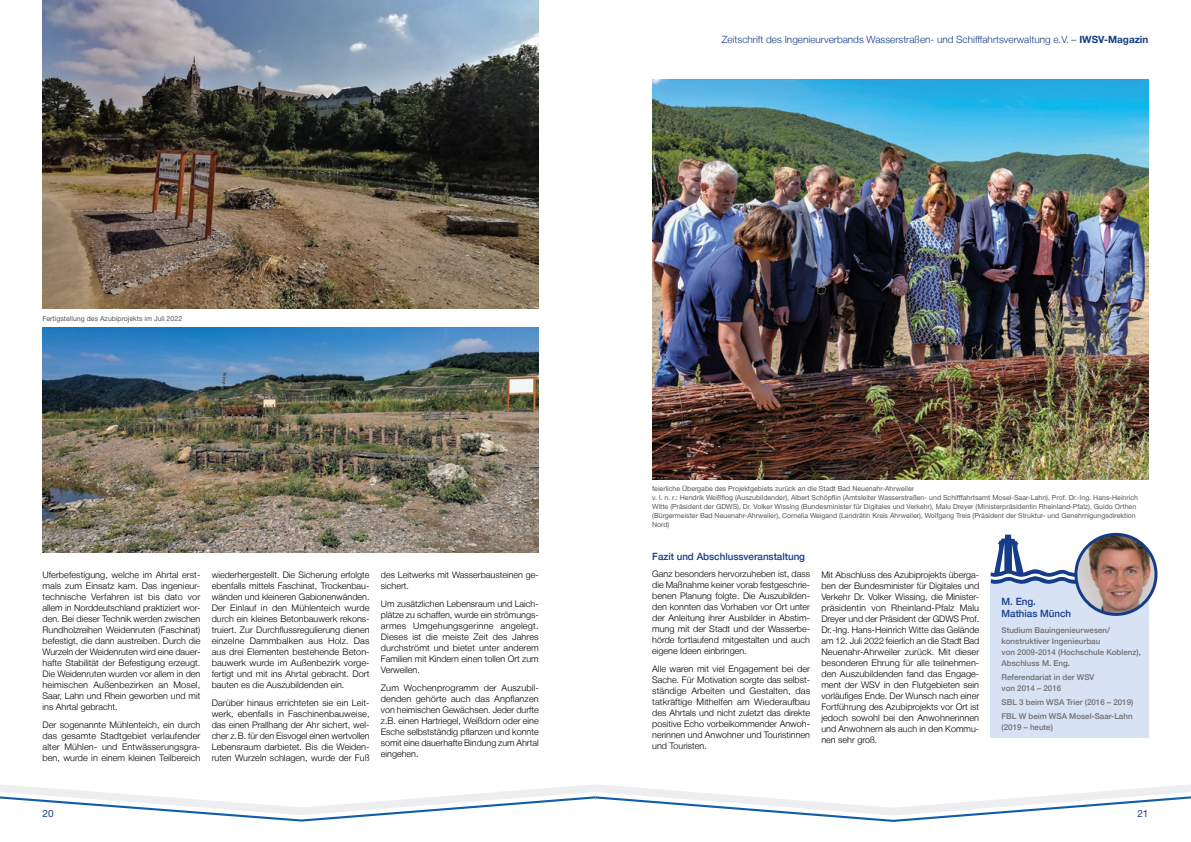
<style>
.page{position:relative;width:1191px;height:842px;background:#fff}
.page>*{position:absolute;margin:0;border:0;box-sizing:border-box;transform-origin:0 0}
.t1{font:300 10px "Helvetica Neue LT";color:#153c88}
.Zwischenüberschrift{font:500 10px/12px "Helvetica Neue LT";color:#153c88}
.t2{font:10px "Helvetica Neue LT Std";color:#153c88}
.Fließtext{font:300 9px/11px "Helvetica Neue LT";color:#000}
.Autor_Unterzeile{font:500 8px/11px "Helvetica Neue LT";color:#706f6f}
.BU{font:7px/9px "Helvetica Neue LT Std";color:#575756}
.s1{font-family:"Helvetica Neue LT Std";font-weight:700}
</style>
<div class="page">
<svg style="left:0;top:784px;width:1191px;height:38px"></svg>
<img style="left:43px;top:0;width:496px;height:309px">
<img style="left:43px;top:327px;width:496px;height:226px">
<img style="left:652px;top:79px;width:496px;height:401px">
<div style="left:990px;top:580px;width:158px;height:158px;background:#d7e2f5"></div>
<svg style="left:990px;top:535px;width:85px;height:49px"></svg>
<img style="left:1078px;top:534px;width:77px;height:80px">
<div style="left:1074px;top:533px;width:83px;height:83px;border:3px solid #153c88;border-radius:50%"></div>
<p class="BU" style="left:43px;top:313px;width:141px">Fertigstellung des Azubiprojekts im Juli 2022</p>
<p class="Fließtext" style="left:43px;top:569px;width:159px">Uferbefestigung, welche im Ahrtal erst&shy;mals zum Einsatz kam. Das ingenieur&shy;technische Verfahren ist bis dato vor allem in Norddeutschland praktiziert wor&shy;den. Bei dieser Technik werden zwischen Rundholzreihen Weidenruten (Faschinat) befestigt, die dann austreiben. Durch die Wurzeln der Weidenruten wird eine dauer&shy;hafte Stabilität der Befestigung erzeugt.<br>Die Weidenruten wurden vor allem in den heimischen Außenbezirken an Mosel, Saar, Lahn und Rhein geworben und mit ins Ahrtal gebracht.</p>
<p class="Fließtext" style="left:43px;top:719px;width:159px;text-align:justify">Der sogenannte Mühlenteich, ein durch das gesamte Stadtgebiet verlaufender alter Mühlen- und Entwässerungsgra&shy;ben, wurde in einem kleinen Teilbereich</p>
<p class="Fließtext" style="left:212px;top:569px;width:159px">wiederhergestellt. Die Sicherung erfolgte ebenfalls mittels Faschinat, Trockenbau&shy;wänden und kleineren Gabionenwänden.<br>Der Einlauf in den Mühlenteich wurde durch ein kleines Betonbauwerk rekons&shy;truiert. Zur Durchflussregulierung dienen einzelne Dammbalken aus Holz. Das aus drei Elementen bestehende Beton&shy;bauwerk wurde im Außenbezirk vorge&shy;fertigt und mit ins Ahrtal gebracht. Dort bauten es die Auszubildenden ein.</p>
<p class="Fließtext" style="left:212px;top:697px;width:159px">Darüber hinaus errichteten sie ein Leit&shy;werk, ebenfalls in Faschinenbauweise, das einen Prallhang der Ahr sichert, wel&shy;cher z.B. für den Eisvogel einen wertvollen Lebensraum darbietet. Bis die Weiden&shy;ruten Wurzeln schlagen, wurde der Fuß</p>
<p class="Fließtext" style="left:381px;top:569px;width:159px">des Leitwerks mit Wasserbausteinen ge&shy;sichert.</p>
<p class="Fließtext" style="left:381px;top:598px;width:159px">Um zusätzlichen Lebensraum und Laich&shy;plätze zu schaffen, wurde ein strömungs&shy;armes Umgehungsgerinne angelegt.<br>Dieses ist die meiste Zeit des Jahres durchströmt und bietet unter anderem Familien mit Kindern einen tollen Ort zum Verweilen.</p>
<p class="Fließtext" style="left:381px;top:682px;width:159px">Zum Wochenprogramm der Auszubil&shy;denden gehörte auch das Anpflanzen von heimischen Gewächsen. Jeder durfte z.B. einen Hartriegel, Weißdorn oder eine Esche selbstständig pflanzen und konnte somit eine dauerhafte Bindung zum Ahrtal eingehen.</p>
<p class="t1" style="left:722px;top:33px;width:428px">Zeitschrift des Ingenieurverbands Wasserstraßen- und Schifffahrtsverwaltung e.V. – <span class="s1">IWSV-Magazin</span></p>
<p class="BU" style="left:652px;top:484px;width:487px">feierliche Übergabe des Projektgebiets zurück an die Stadt Bad Neuenahr-Ahrweiler<br>v. l. n. r.: Hendrik Weißflog (Auszubildender), Albert Schöpflin (Amtsleiter Wasserstraßen- und Schifffahrtsamt Mosel-Saar-Lahn), Prof. Dr.-lng. Hans-Heinrich Witte (Präsident der GDWS), Dr. Volker Wissing (Bundesminister für Digitales und Verkehr), Malu Dreyer (Ministerpräsidentin Rheinland-Pfalz), Guido Orthen (Bürgermeister Bad Neuenahr-Ahrweiler), Cornelia Weigand (Landrätin Kreis Ahrweiler), Wolfgang Treis (Präsident der Struktur- und Genehmigungsdirektion Nord)</p>
<p class="Zwischenüberschrift" style="left:652px;top:550px;width:154px">Fazit und Abschlussveranstaltung</p>
<p class="Fließtext" style="left:652px;top:568px;width:159px">Ganz besonders hervorzuheben ist, dass die Maßnahme keiner vorab festgeschrie&shy;benen Planung folgte. Die Auszubilden&shy;den konnten das Vorhaben vor Ort unter der Anleitung ihrer Ausbilder in Abstim&shy;mung mit der Stadt und der Wasserbe&shy;hörde fortlaufend mitgestalten und auch eigene Ideen einbringen.</p>
<p class="Fließtext" style="left:652px;top:663px;width:159px">Alle waren mit viel Engagement bei der Sache. Für Motivation sorgte das selbst&shy;ständige Arbeiten und Gestalten, das tatkräftige Mithelfen am Wiederaufbau des Ahrtals und nicht zuletzt das direkte positive Echo vorbeikommender Anwoh&shy;nerinnen und Anwohner und Touristinnen und Touristen.</p>
<p class="Fließtext" style="left:821px;top:569px;width:159px">Mit Abschluss des Azubiprojekts überga&shy;ben der Bundesminister für Digitales und Verkehr Dr. Volker Wissing, die Minister&shy;präsidentin von Rheinland-Pfalz Malu Dreyer und der Präsident der GDWS Prof.<br>Dr.-Ing. Hans-Heinrich Witte das Gelände am 12. Juli 2022 feierlich an die Stadt Bad Neuenahr-Ahrweiler zurück. Mit dieser besonderen Ehrung für alle teilnehmen&shy;den Auszubildenden fand das Engage&shy;ment der WSV in den Flutgebieten sein vorläufiges Ende. Der Wunsch nach einer Fortführung des Azubiprojekts vor Ort ist jedoch sowohl bei den Anwohnerinnen und Anwohnern als auch in den Kommu&shy;nen sehr groß.</p>
<p class="Zwischenüberschrift" style="left:1001px;top:595px;width:71px">M. Eng.<br>Mathias Münch</p>
<p class="Autor_Unterzeile" style="left:1001px;top:625px;width:141px">Studium Bauingenieurwesen/ konstruktiver Ingenieurbau<br>von 2009-2014 (Hochschule Koblenz),<br>Abschluss M. Eng.</p>
<p class="Autor_Unterzeile" style="left:1001px;top:672px;width:94px">Referendariat in der WSV von 2014 – 2016</p>
<p class="Autor_Unterzeile" style="left:1001px;top:697px;width:133px">SBL 3 beim WSA Trier (2016 – 2019)</p>
<p class="Autor_Unterzeile" style="left:1001px;top:710px;width:132px">FBL W beim WSA Mosel-Saar-Lahn (2019 – heute)</p>
<p class="t2" style="left:43px;top:808px;width:13px">20</p>
<p class="t2" style="left:1137px;top:808px;width:13px">21</p>
</div>
